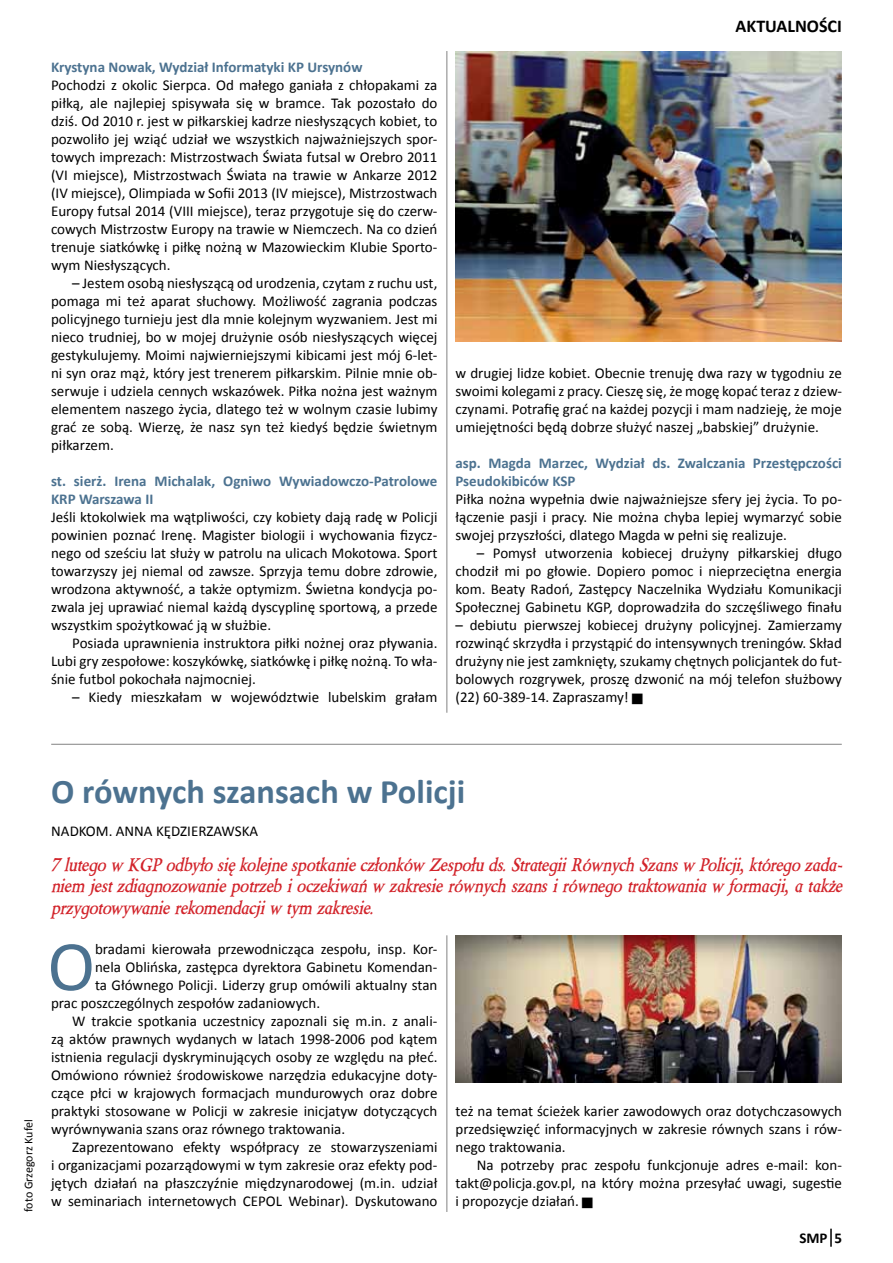
<style>
.page{position:relative;width:893px;height:1263px;background:#fff}
.page>*{position:absolute;margin:0;border:0;box-sizing:border-box;transform-origin:0 0}
.t1{font:71.7px "Calibri";color:#4c7290}
.t2{font:700 34.5px "Calibri";color:#4c7290}
.t3{font:italic 700 18px/21.6px "Berylium";color:#d2232a;text-align:justify}
.t4{font:700 18px "Calibri";color:#000}
.t5{font:15px/18px "Calibri";color:#000;text-align:justify}
.t6{font:700 15px/18px "Calibri";color:#4c7290}
.t7{font:700 15px "Calibri";color:#000}
.t8{font:12px "Calibri";color:#000}
</style>
<div class="page">
<svg style="left:830px;top:1229px;width:2px;height:18px"></svg>
<hr style="left:51px;top:744px;width:791px;height:1px;background:#000">
<hr style="left:446px;top:935px;width:1px;height:277px;background:#000">
<hr style="left:446px;top:51px;width:1px;height:662px;background:#000">
<img style="left:455px;top:935px;width:387px;height:147px">
<img style="left:456px;top:52px;width:386px;height:289px">
<p class="t6" style="left:51px;top:58px;width:313px">Krystyna Nowak, Wydział Informatyki KP Ursynów</p>
<p class="t5" style="left:51px;top:76px;width:388px">Pochodzi z okolic Sierpca. Od małego ganiała z chłopakami za piłką, ale najlepiej spisywała się w bramce. Tak pozostało do dziś. Od 2010 r. jest w piłkarskiej kadrze niesłyszących kobiet, to pozwoliło jej wziąć udział we wszystkich najważniejszych spor&shy;towych imprezach: Mistrzostwach Świata futsal w Orebro 2011 (VI miejsce), Mistrzostwach Świata na trawie w Ankarze 2012 (IV miejsce), Olimpiada w Sofii 2013 (IV miejsce), Mistrzostwach Europy futsal 2014 (VIII miejsce), teraz przygotuje się do czerw&shy;cowych Mistrzostw Europy na trawie w Niemczech. Na co dzień trenuje siatkówkę i piłkę nożną w Mazowieckim Klubie Sporto&shy;wym Niesłyszących.</p>
<p class="t5" style="left:51px;top:274px;width:388px;text-indent:21px">– Jestem osobą niesłyszącą od urodzenia, czytam z ruchu ust, pomaga mi też aparat słuchowy. Możliwość zagrania podczas policyjnego turnieju jest dla mnie kolejnym wyzwaniem. Jest mi nieco trudniej, bo w mojej drużynie osób niesłyszących więcej gestykulujemy. Moimi najwierniejszymi kibicami jest mój 6-let&shy;ni syn oraz mąż, który jest trenerem piłkarskim. Pilnie mnie ob&shy;serwuje i udziela cennych wskazówek. Piłka nożna jest ważnym elementem naszego życia, dlatego też w wolnym czasie lubimy grać ze sobą. Wierzę, że nasz syn też kiedyś będzie świetnym piłkarzem.</p>
<p class="t6" style="left:51px;top:472px;width:388px">st. sierż. Irena Michalak, Ogniwo Wywiadowczo-Patrolowe<br>KRP Warszawa II</p>
<p class="t5" style="left:51px;top:508px;width:388px">Jeśli ktokolwiek ma wątpliwości, czy kobiety dają radę w Policji powinien poznać Irenę. Magister biologii i wychowania fizycz&shy;nego od sześciu lat służy w patrolu na ulicach Mokotowa. Sport towarzyszy jej niemal od zawsze. Sprzyja temu dobre zdrowie, wrodzona aktywność, a także optymizm. Świetna kondycja po&shy;zwala jej uprawiać niemal każdą dyscyplinę sportową, a przede wszystkim spożytkować ją w służbie.</p>
<p class="t5" style="left:51px;top:634px;width:388px;text-indent:21px">Posiada uprawnienia instruktora piłki nożnej oraz pływania.<br>Lubi gry zespołowe: koszykówkę, siatkówkę i piłkę nożną. To wła&shy;śnie futbol pokochała najmocniej.</p>
<p class="t5" style="left:72px;top:688px;width:367px">– Kiedy mieszkałam w województwie lubelskim grałam</p>
<p class="t4" style="left:736px;top:15px;width:108px">AKTUALNOŚCI</p>
<p class="t5" style="left:455px;top:364px;width:388px">w drugiej lidze kobiet. Obecnie trenuję dwa razy w tygodniu ze swoimi kolegami z pracy. Cieszę się, że mogę kopać teraz z dziew&shy;czynami. Potrafię grać na każdej pozycji i mam nadzieję, że moje umiejętności będą dobrze służyć naszej „babskiej” drużynie.</p>
<p class="t6" style="left:455px;top:454px;width:388px">asp. Magda Marzec, Wydział ds. Zwalczania Przestępczości<br>Pseudokibiców KSP</p>
<p class="t5" style="left:455px;top:490px;width:388px">Piłka nożna wypełnia dwie najważniejsze sfery jej życia. To po&shy;łączenie pasji i pracy. Nie można chyba lepiej wymarzyć sobie swojej przyszłości, dlatego Magda w pełni się realizuje.</p>
<p class="t5" style="left:455px;top:544px;width:388px;text-indent:21px">– Pomysł utworzenia kobiecej drużyny piłkarskiej długo chodził mi po głowie. Dopiero pomoc i nieprzeciętna energia kom. Beaty Radoń, Zastępcy Naczelnika Wydziału Komunikacji Społecznej Gabinetu KGP, doprowadziła do szczęśliwego finału</p>
<p class="t5" style="left:455px;top:616px;width:388px">– debiutu pierwszej kobiecej drużyny policyjnej. Zamierzamy rozwinąć skrzydła i przystąpić do intensywnych treningów. Skład drużyny nie jest zamknięty, szukamy chętnych policjantek do fut&shy;bolowych rozgrywek, proszę dzwonić na mój telefon służbowy (22) 60-389-14. Zapraszamy!</p>
<p class="t8" style="left:21px;top:1212px;width:94px;rotate:-90deg">foto Grzegorz Kufel</p>
<h2 class="t2" style="left:51px;top:769px;width:416px">O równych szansach w Policji</h2>
<p class="t5" style="left:51px;top:822px;width:208px">NADKOM. ANNA KĘDZIERZAWSKA</p>
<p class="t3" style="left:51px;top:854px;width:793px">7 lutego w KGP odbyło się kolejne spotkanie członków Zespołu ds. Strategii Równych Szans w Policji, którego zada&shy;niem jest zdiagnozowanie potrzeb i oczekiwań w zakresie równych szans i równego traktowania w formacji, a także przygotowywanie rekomendacji w tym zakresie.</p>
<h1 class="t1" style="left:48px;top:921px;width:49px">O</h1>
<p class="t5" style="left:95px;top:940px;width:344px">bradami kierowała przewodnicząca zespołu, insp. Kor-</p>
<p class="t5" style="left:95px;top:958px;width:344px">nela Oblińska, zastępca dyrektora Gabinetu Komendan-</p>
<p class="t5" style="left:95px;top:976px;width:344px">ta Głównego Policji. Liderzy grup omówili aktualny stan</p>
<p class="t5" style="left:51px;top:994px;width:271px">prac poszczególnych zespołów zadaniowych.</p>
<p class="t5" style="left:72px;top:1012px;width:367px">W trakcie spotkania uczestnicy zapoznali się m.in. z anali-</p>
<p class="t5" style="left:51px;top:1030px;width:388px">zą aktów prawnych wydanych w latach 1998-2006 pod kątem</p>
<p class="t5" style="left:51px;top:1048px;width:388px">istnienia regulacji dyskryminujących osoby ze względu na płeć.</p>
<p class="t5" style="left:51px;top:1066px;width:388px">Omówiono również środowiskowe narzędzia edukacyjne doty-</p>
<p class="t5" style="left:51px;top:1084px;width:388px">czące płci w krajowych formacjach mundurowych oraz dobre</p>
<p class="t5" style="left:51px;top:1102px;width:388px">praktyki stosowane w Policji w zakresie inicjatyw dotyczących</p>
<p class="t5" style="left:51px;top:1120px;width:296px">wyrównywania szans oraz równego traktowania.</p>
<p class="t5" style="left:72px;top:1138px;width:367px">Zaprezentowano efekty współpracy ze stowarzyszeniami</p>
<p class="t5" style="left:51px;top:1156px;width:388px">i organizacjami pozarządowymi w tym zakresie oraz efekty pod-</p>
<p class="t5" style="left:51px;top:1174px;width:388px">jętych działań na płaszczyźnie międzynarodowej (m.in. udział</p>
<p class="t5" style="left:51px;top:1192px;width:388px">w seminariach internetowych CEPOL Webinar). Dyskutowano</p>
<p class="t5" style="left:455px;top:1102px;width:388px">też na temat ścieżek karier zawodowych oraz dotychczasowych przedsięwzięć informacyjnych w zakresie równych szans i rów&shy;nego traktowania.</p>
<p class="t5" style="left:455px;top:1156px;width:388px;text-indent:21px">Na potrzeby prac zespołu funkcjonuje adres e-mail: kon&shy;takt@policja.gov.pl, na który można przesyłać uwagi, sugestie i propozycje działań.</p>
<p class="t7" style="left:799px;top:1228px;width:44px">SMP 5</p>
</div>
